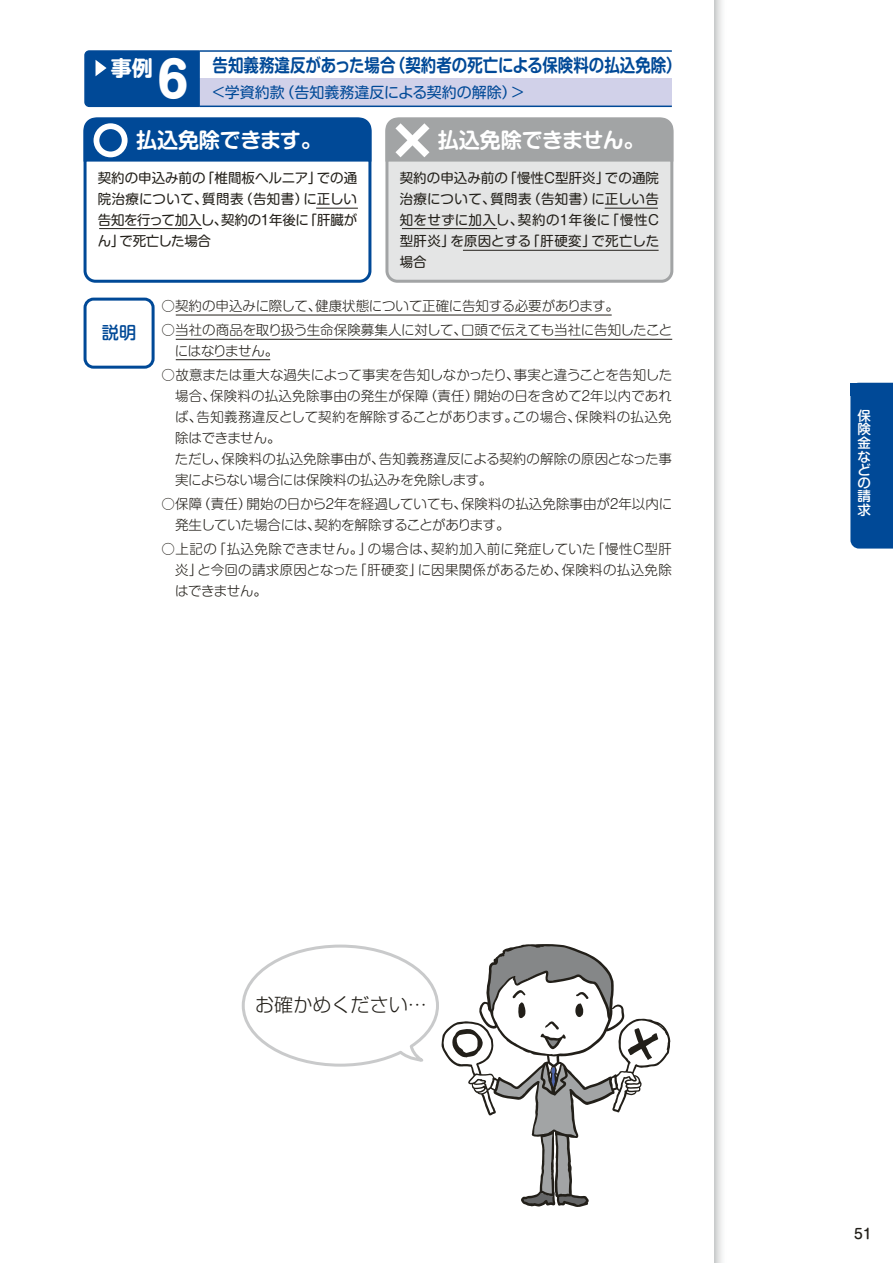
<style>
.page{position:relative;width:893px;height:1263px;background:#fff}
.page>*{position:absolute;margin:0;border:0;box-sizing:border-box;transform-origin:0 0}
.t1{font:48px "Shin M Go Pro Bold 90 pv RKSJ H";color:#fff}
.t2{font:21.15px "Shin M Go Pro De Bold 90 pv RKSJ H";letter-spacing:-.005em;color:#fff}
.t3{font:21px "Shin M Go Pro Bold 90 pv RKSJ H";color:#fff}
.t4{font:19.05px "Shin Go Pro Light 90 pv RKSJ H";color:#221f19}
.t5{font:18px "Shin M Go Pro De Bold 90 pv RKSJ H";color:#004997;scale:.86 1}
.t6{font:17.1px "Shin M Go Pro Medium 90 pv RKSJ H";color:#004997}
.t7{font:15px "Shin M Go Pro Regular 90 pv RKSJ H";color:#004997}
.t8{font:13.8px "Shin M Go Pro Medium 90 pv RKSJ H";color:#221f19}
.t9{font:13.5px/21px "Shin M Go Pro Light 90 pv RKSJ H";color:#221f19}
.t10{font:13.5px/21px "Shin M Go Pro Regular 90 pv RKSJ H";color:#221f19;text-align:justify}
.t11{font:13.5px/21px "Shin M Go Pro Light 90 pv RKSJ H";letter-spacing:-.025em;color:#221f19}
.t12{font:13.5px "Shin M Go Pro Light 90 pv RKSJ H";letter-spacing:-.02em;color:#221f19}
.t13{font:13.5px "Shin M Go Pro Light 90 pv RKSJ H";letter-spacing:-.03em;color:#221f19}
.t14{font:13.5px/13.5px "Shin M Go Pro Medium 90 pv RKSJ V";color:#fff;text-align:justify}
</style>
<div class="page">
<svg style="left:714px;top:0;width:8px;height:1263px;background:#dbdddd"></svg>
<div style="left:84px;top:118px;width:287px;height:165px;border:3px solid #004997;border-radius:10px"></div>
<div style="left:387px;top:119px;width:285px;height:162px;background:#e4e5e5;border-radius:10px"></div>
<div style="left:385px;top:118px;width:288px;height:165px;border:3px solid #a2a4a5;border-radius:10px"></div>
<div style="left:84px;top:298px;width:71px;height:71px;border:3px solid #004997;border-radius:9px"></div>
<svg style="left:83px;top:117px;width:289px;height:48px;background:#1e5ea3"></svg>
<svg style="left:385px;top:117px;width:289px;height:48px;background:#abadae"></svg>
<div style="left:200px;top:79px;width:472px;height:27px;background:#d1d1e9"></div>
<hr style="left:200px;top:50px;width:472px;height:2px;background:#004997">
<hr style="left:200px;top:106px;width:472px;height:1px;background:#004997">
<svg style="left:84px;top:50px;width:117px;height:58px;background:#0b519b"></svg>
<hr style="left:316px;top:208px;width:42px;height:1px;background:#221f19">
<hr style="left:605px;top:208px;width:53px;height:1px;background:#221f19">
<hr style="left:99px;top:228px;width:103px;height:1px;background:#221f19">
<hr style="left:176px;top:315px;width:436px;height:1px;background:#221f19">
<hr style="left:176px;top:339px;width:496px;height:1px;background:#221f19">
<hr style="left:176px;top:359px;width:94px;height:1px;background:#221f19">
<hr style="left:402px;top:228px;width:95px;height:1px;background:#221f19">
<hr style="left:463px;top:250px;width:196px;height:1px;background:#221f19">
<svg style="left:441px;top:944px;width:229px;height:263px"></svg>
<svg style="left:628px;top:1028px;width:30px;height:32px"></svg>
<svg style="left:452px;top:945px;width:160px;height:112px"></svg>
<svg style="left:241px;top:944px;width:198px;height:123px"></svg>
<div style="left:850px;top:383px;width:43px;height:166px;background:#004997"></div>
<div style="left:850px;top:383px;width:13px;height:12px;background:#004997"></div>
<h3 class="t3" style="left:111px;top:60px;width:43px">事例</h3>
<h3 class="t5" style="left:213px;top:59px;width:547px">告知義務違反があった場合（契約者の死亡による保険料の払込免除）</h3>
<h1 class="t1" style="left:158px;top:62px;width:33px">6</h1>
<p class="t7" style="left:211px;top:86px;width:315px">＜学資約款（告知義務違反による契約の解除）＞</p>
<h2 class="t2" style="left:136px;top:132px;width:187px">払込免除できます。</h2>
<h2 class="t2" style="left:438px;top:132px;width:208px">払込免除できません。</h2>
<p class="t10" style="left:98px;top:169px;width:261px">契約の申込み前の「椎間板ヘルニア」での通院治療について、質問表（告知書）に正しい告知を行って加入し、契約の１年後に「肝臓がん」で死亡した場合</p>
<p class="t10" style="left:400px;top:169px;width:262px">契約の申込み前の「慢性Ｃ型肝炎」での通院治療について、質問表（告知書）に正しい告知をせずに加入し、契約の１年後に「慢性Ｃ型肝炎」を原因とする「肝硬変」で死亡した場合</p>
<p class="t6" style="left:102px;top:326px;width:36px">説明</p>
<p class="t9" style="left:162px;top:297px;width:459px">○契約の申込みに際して、健康状態について正確に告知する必要があります。</p>
<p class="t11" style="left:175px;top:321px;width:499px;text-indent:-13px">○当社の商品を取り扱う生命保険募集人に対して、口頭で伝えても当社に告知したことにはなりません。</p>
<p class="t9" style="left:162px;top:366px;width:512px">○故意または重大な過失によって事実を告知しなかったり、事実と違うことを告知した</p>
<p class="t9" style="left:175px;top:387px;width:498px">場合、保険料の払込免除事由の発生が保障（責任）開始の日を含めて２年以内であれ</p>
<p class="t9" style="left:175px;top:408px;width:498px">ば、告知義務違反として契約を解除することがあります。この場合、保険料の払込免</p>
<p class="t13" style="left:175px;top:433px;width:107px">除はできません。</p>
<p class="t9" style="left:162px;top:450px;width:512px">　ただし、保険料の払込免除事由が、告知義務違反による契約の解除の原因となった事</p>
<p class="t12" style="left:175px;top:475px;width:319px">実によらない場合には保険料の払込みを免除します。</p>
<p class="t9" style="left:175px;top:495px;width:499px;text-indent:-14px">○保障（責任）開始の日から2年を経過していても、保険料の払込免除事由が2年以内に発生していた場合には、契約を解除することがあります。</p>
<p class="t9" style="left:175px;top:540px;width:498px;text-align:justify;text-indent:-13px">○上記の「払込免除できません。」の場合は、契約加入前に発症していた「慢性Ｃ型肝炎」と今回の請求原因となった「肝硬変」に因果関係があるため、保険料の払込免除はできません。</p>
<h3 class="t4" style="left:255px;top:998px;width:173px">お確かめください…</h3>
<p class="t14" style="left:858px;top:411px;width:15px">保険金などの請求</p>
<p class="t8" style="left:854px;top:1228px;width:19px">51</p>
</div>
